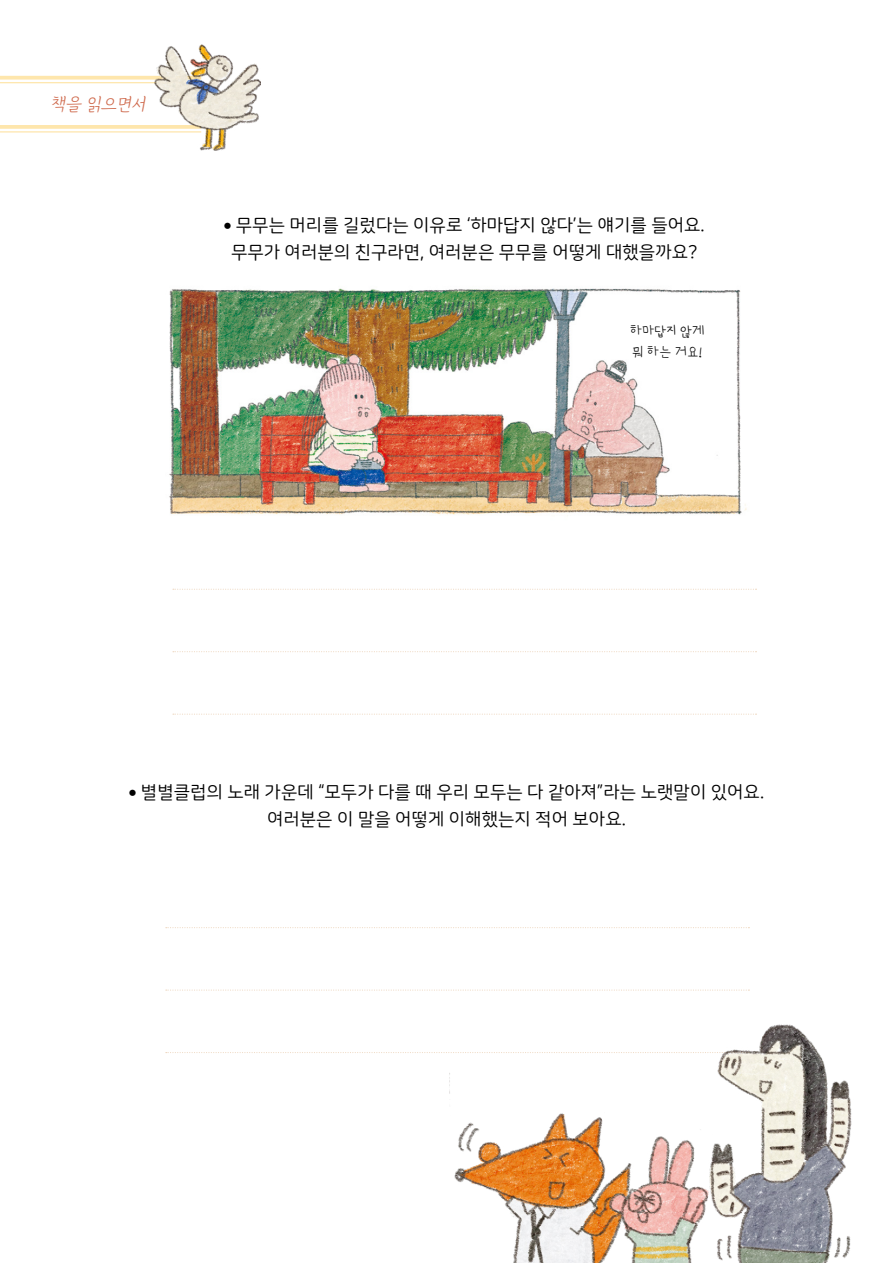
<style>
.page{position:relative;width:893px;height:1263px;background:#fff}
.page>*{position:absolute;margin:0;border:0;box-sizing:border-box;transform-origin:0 0}
.t1{font:italic 300 19.5px "Gangwon Edu All";color:#cf6a4d}
.t2{font:18px/27px "Nanum Square Round OTFR";color:#000;text-align:center}
.t3{font:15px/21px "Kkakdugi Note";color:#000}
.s1{font-family:"Gangwon Edu All";font-weight:700;font-size:9px}
</style>
<div class="page">
<svg style="left:0;top:76px;width:154px;height:4px"></svg>
<hr style="left:0;top:82px;width:201px;height:1px;background:#fee6ac">
<svg style="left:0;top:125px;width:154px;height:4px"></svg>
<hr style="left:0;top:131px;width:201px;height:2px;background:#fee6ac">
<svg style="left:166px;top:927px;width:583px;height:1px"></svg>
<svg style="left:166px;top:989px;width:255px;height:2px"></svg>
<svg style="left:173px;top:589px;width:583px;height:1px"></svg>
<svg style="left:166px;top:1052px;width:255px;height:1px"></svg>
<svg style="left:173px;top:651px;width:583px;height:1px"></svg>
<svg style="left:173px;top:714px;width:583px;height:1px"></svg>
<img style="left:154px;top:45px;width:107px;height:106px">
<img style="left:422px;top:989px;width:430px;height:274px">
<img style="left:169px;top:288px;width:578px;height:228px">
<p class="t1" style="left:50px;top:91px;width:101px">책을 읽으면서</p>
<p class="t2" style="left:224px;top:212px;width:482px"><span class="s1">●</span> 무무는 머리를 길렀다는 이유로 ‘하마답지 않다’는 얘기를 들어요. 무무가 여러분의 친구라면, 여러분은 무무를 어떻게 대했을까요?</p>
<p class="t3" style="left:630px;top:321px;width:75px">하마답지 않게 뭐 하는 거요!</p>
<p class="t2" style="left:129px;top:779px;width:637px"><span class="s1">●</span> 별별클럽의 노래 가운데 “모두가 다를 때 우리 모두는 다 같아져”라는 노랫말이 있어요. 여러분은 이 말을 어떻게 이해했는지 적어 보아요.</p>
</div>
